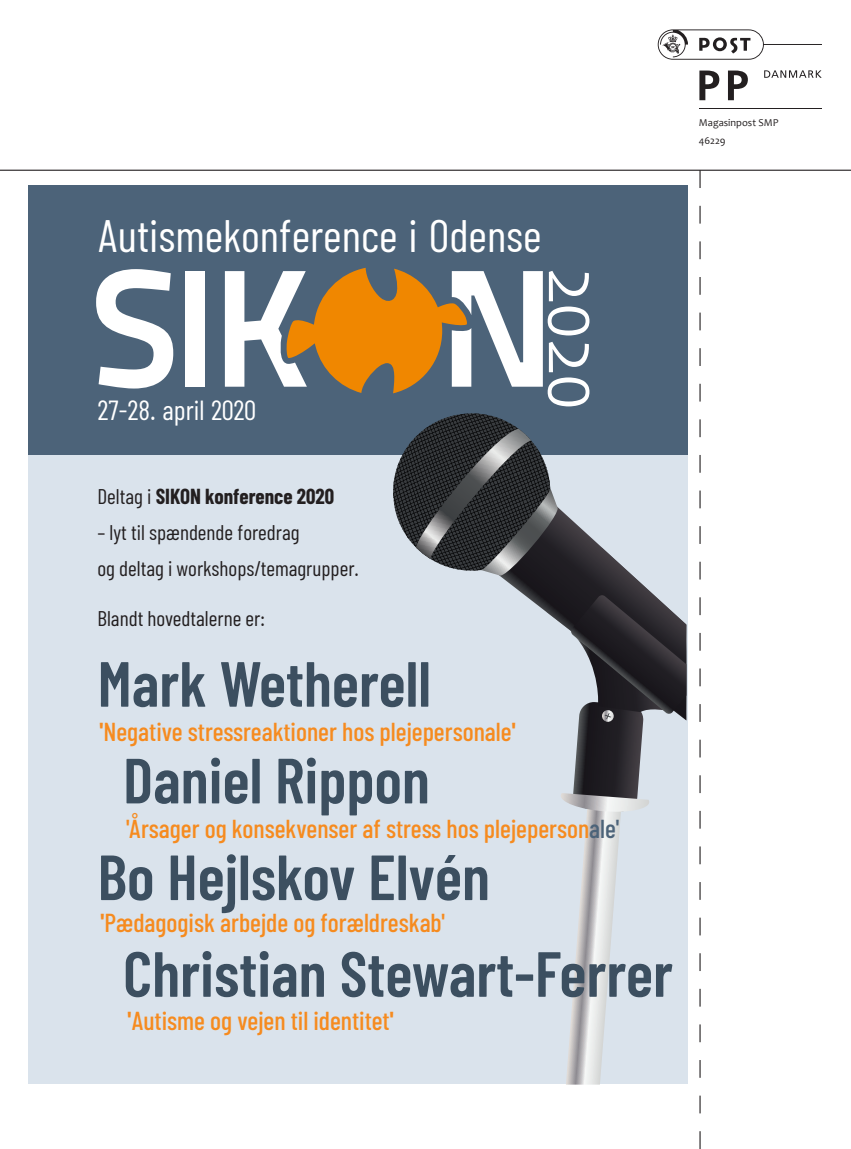
<style>
.page{position:relative;width:851px;height:1149px;background:#fff}
.page>*{position:absolute;margin:0;border:0;box-sizing:border-box;transform-origin:0 0}
.t1{font:600 63.6px "Barlow Condensed";color:#3c4f60}
.t2{font:60.45px "Skia";color:#fff}
.Brødtekst{font:45.3px "Barlow Condensed";color:#fff}
.Brødtekst-2{font:27.6px "Barlow Condensed";color:#fff}
.Hvide_overskrifter{font:500 25.95px "Barlow Condensed";color:#f68b1f}
.t3{font:21.15px "Barlow Condensed";color:#231f20}
.t4{font:700 21.15px "Barlow Condensed";color:#231f20}
.t5{font:10.5px "Candara";color:#231f20}
.s1{font-weight:400}
.s2{font-weight:600}
.s3{color:#4c6379}
</style>
<div class="page">
<hr style="left:0;top:170px;width:850px;height:1px;background:#231f20">
<svg style="left:699px;top:170px;width:1px;height:978px"></svg>
<svg style="left:764px;top:70px;width:57px;height:8px"></svg>
<hr style="left:699px;top:108px;width:122px;height:1px;background:#231f20">
<svg style="left:699px;top:70px;width:20px;height:30px"></svg>
<svg style="left:728px;top:70px;width:19px;height:30px"></svg>
<svg style="left:657px;top:29px;width:164px;height:31px"></svg>
<div style="left:28px;top:411px;width:660px;height:671px;background:#dae3ec"></div>
<div style="left:28px;top:185px;width:660px;height:269px;background:#4c6379"></div>
<svg style="left:96px;top:269px;width:77px;height:119px"></svg>
<div style="left:186px;top:271px;width:19px;height:115px;background:#fff"></div>
<svg style="left:225px;top:268px;width:317px;height:125px"></svg>
<svg style="left:386px;top:413px;width:300px;height:671px"></svg>
<p class="t5" style="left:698px;top:116px;width:81px">Magasinpost SMP</p>
<p class="t5" style="left:698px;top:134px;width:28px">46229</p>
<p class="Brødtekst" style="left:97px;top:207px;width:445px">Autismekonference i Odense</p>
<p class="Brødtekst-2" style="left:97px;top:393px;width:160px">27-28. april 2020</p>
<p class="t4" style="left:97px;top:483px;width:238px"><span class="s1">Deltag i</span> SIKON konference 2020</p>
<p class="t3" style="left:97px;top:519px;width:203px">– lyt til spændende foredrag</p>
<p class="t3" style="left:97px;top:555px;width:263px">og deltag i workshops/temagrupper.</p>
<p class="t3" style="left:98px;top:605px;width:169px">Blandt hovedtalerne er:</p>
<p class="t1" style="left:98px;top:644px;width:335px">Mark Wetherell</p>
<p class="Hvide_overskrifter" style="left:99px;top:715px;width:417px"><span class="s2">'</span>Negative stressreaktioner hos plejepersonale<span class="s2">'</span></p>
<p class="t2" style="left:604px;top:268px;width:143px;rotate:90deg">2020</p>
<p class="t1" style="left:123px;top:740px;width:308px">Daniel Rippon</p>
<p class="t1" style="left:98px;top:837px;width:394px">Bo Hejlskov Elvén</p>
<p class="t1" style="left:123px;top:934px;width:551px">Christian Stewart-Ferrer</p>
<p class="Hvide_overskrifter" style="left:126px;top:812px;width:494px">'Årsager og konsekvenser af stress hos plejeperson<span class="s3">ale'</span></p>
<p class="Hvide_overskrifter" style="left:100px;top:906px;width:346px"><span class="s2">'</span>Pædagogisk arbejde og forældreskab'</p>
<p class="Hvide_overskrifter" style="left:127px;top:1004px;width:268px"><span class="s2">'</span>Autisme og vejen til identitet<span class="s2">'</span></p>
</div>
